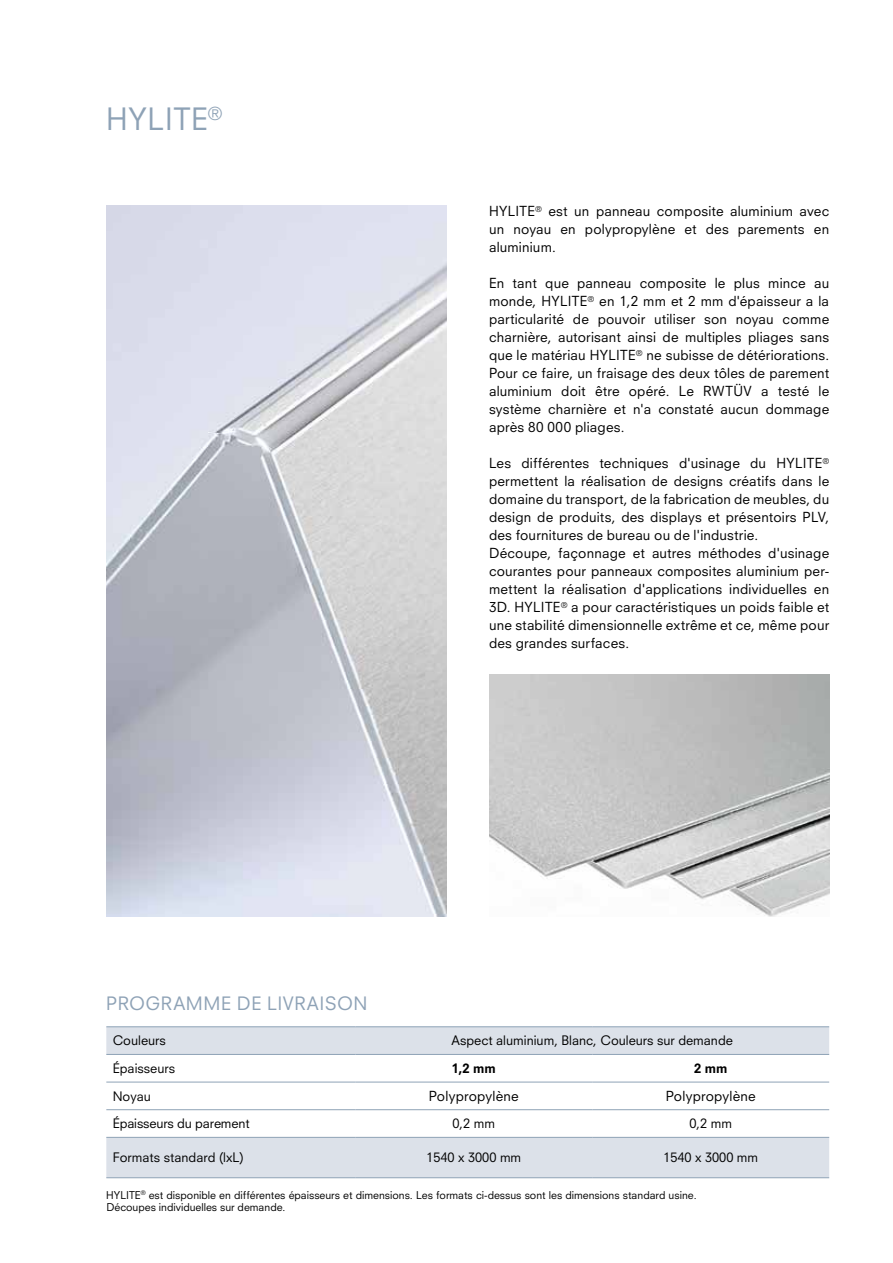
<style>
.page{position:relative;width:893px;height:1263px;background:#fff}
.page>*{position:absolute;margin:0;border:0;box-sizing:border-box;transform-origin:0 0}
.t1{font:30px "Neuzeit SLT Std";letter-spacing:.02em;color:#8ea2b6}
.t2{font:18px "Neuzeit SLT Std";letter-spacing:.025em;color:#8ea2b6}
.t3{font:13.5px/18px "Neuzeit S";letter-spacing:.015em;color:#000;text-align:justify}
.t4{font:12.75px "Neuzeit SLT Std";color:#000}
.t5{font:800 12.75px "Neuzeit SLT Std";color:#000}
.t6{font:10.5px/12.6px "Neuzeit SLT Std";color:#000}
</style>
<div class="page">
<svg style="left:106px;top:1027px;width:723px;height:150px"></svg>
<hr style="left:106px;top:1026px;width:249px;height:1px;background:#8ea2b6">
<hr style="left:355px;top:1026px;width:237px;height:1px;background:#8ea2b6">
<hr style="left:592px;top:1026px;width:237px;height:1px;background:#8ea2b6">
<hr style="left:106px;top:1054px;width:249px;height:1px;background:#8ea2b6">
<hr style="left:355px;top:1054px;width:237px;height:1px;background:#8ea2b6">
<hr style="left:592px;top:1054px;width:237px;height:1px;background:#8ea2b6">
<hr style="left:106px;top:1082px;width:249px;height:1px;background:#8ea2b6">
<hr style="left:355px;top:1082px;width:237px;height:1px;background:#8ea2b6">
<hr style="left:592px;top:1082px;width:237px;height:1px;background:#8ea2b6">
<hr style="left:106px;top:1109px;width:249px;height:1px;background:#8ea2b6">
<hr style="left:355px;top:1109px;width:237px;height:1px;background:#8ea2b6">
<hr style="left:592px;top:1109px;width:237px;height:1px;background:#8ea2b6">
<hr style="left:106px;top:1137px;width:249px;height:1px;background:#8ea2b6">
<hr style="left:355px;top:1137px;width:237px;height:1px;background:#8ea2b6">
<hr style="left:592px;top:1137px;width:237px;height:1px;background:#8ea2b6">
<hr style="left:106px;top:1177px;width:249px;height:1px;background:#8ea2b6">
<hr style="left:355px;top:1177px;width:237px;height:1px;background:#8ea2b6">
<hr style="left:592px;top:1177px;width:237px;height:1px;background:#8ea2b6">
<img style="left:106px;top:206px;width:340px;height:711px">
<img style="left:489px;top:675px;width:340px;height:242px">
<h1 class="t1" style="left:106px;top:100px;width:117px">HYLITE<sup>®</sup></h1>
<p class="t3" style="left:489px;top:202px;width:342px">HYLITE<sup>®</sup> est un panneau composite aluminium avec un noyau en polypropylène et des parements en aluminium.</p>
<p class="t3" style="left:489px;top:274px;width:342px">En tant que panneau composite le plus mince au monde, HYLITE<sup>®</sup> en 1,2 mm et 2 mm d'épaisseur a la particularité de pouvoir utiliser son noyau comme charnière, autorisant ainsi de multiples pliages sans que le matériau HYLITE<sup>®</sup> ne subisse de détériorations.<br>Pour ce faire, un fraisage des deux tôles de parement aluminium doit être opéré. Le RWTÜV a testé le système charnière et n'a constaté aucun dommage après 80 000 pliages.</p>
<p class="t3" style="left:489px;top:454px;width:342px;text-align:left">Les différentes techniques d'usinage du HYLITE<sup>® </sup>permettent la réalisation de designs créatifs dans le domaine du transport, de la fabrication de meubles, du design de produits, des displays et présentoirs PLV, des fournitures de bureau ou de l'industrie.<br>Découpe, façonnage et autres méthodes d'usinage courantes pour panneaux composites aluminium per&shy;mettent la réalisation d'applications individuelles en 3D. HYLITE<sup>®</sup> a pour caractéristiques un poids faible et une stabilité dimensionnelle extrême et ce, même pour des grandes surfaces.</p>
<h2 class="t2" style="left:106px;top:993px;width:263px">PROGRAMME DE LIVRAISON</h2>
<p class="t4" style="left:113px;top:1033px;width:55px">Couleurs</p>
<p class="t4" style="left:452px;top:1033px;width:283px">Aspect aluminium, Blanc, Couleurs sur demande</p>
<p class="t4" style="left:113px;top:1060px;width:64px">Épaisseurs</p>
<p class="t5" style="left:452px;top:1060px;width:45px">1,2 mm</p>
<p class="t5" style="left:694px;top:1060px;width:35px">2 mm</p>
<p class="t4" style="left:113px;top:1088px;width:40px">Noyau</p>
<p class="t3" style="left:429px;top:1087px;width:91px">Polypropylène</p>
<p class="t3" style="left:666px;top:1087px;width:91px">Polypropylène</p>
<p class="t4" style="left:113px;top:1116px;width:138px">Épaisseurs du parement</p>
<p class="t4" style="left:452px;top:1116px;width:44px">0,2 mm</p>
<p class="t4" style="left:689px;top:1116px;width:44px">0,2 mm</p>
<p class="t4" style="left:113px;top:1150px;width:133px">Formats standard (lxL)</p>
<p class="t4" style="left:426px;top:1150px;width:96px">1540 x 3000 mm</p>
<p class="t4" style="left:663px;top:1150px;width:96px">1540 x 3000 mm</p>
<p class="t6" style="left:106px;top:1188px;width:592px">HYLITE<sup>®</sup> est disponible en différentes épaisseurs et dimensions. Les formats ci-dessus sont les dimensions standard usine.<br>Découpes individuelles sur demande.</p>
</div>
